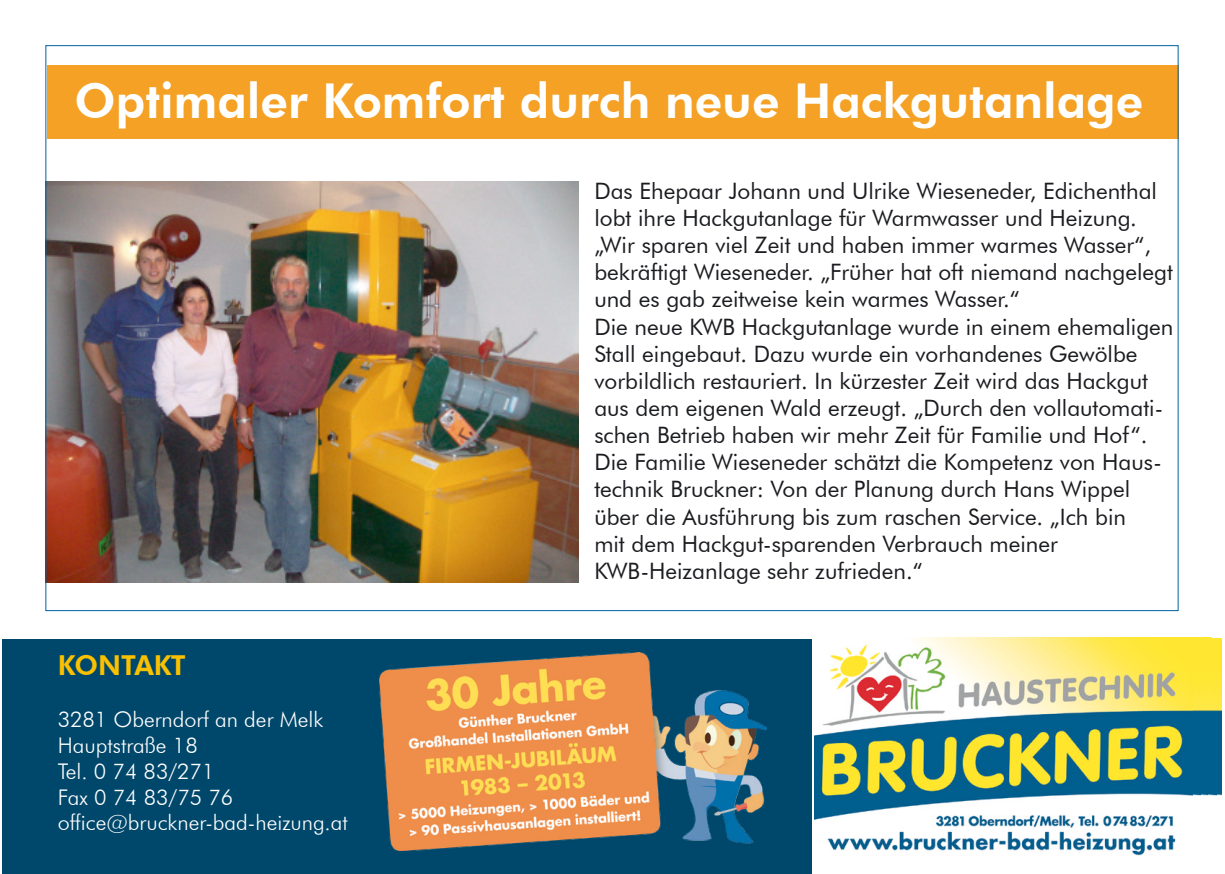
<style>
.page{position:relative;width:1225px;height:874px;background:#fff}
.page>*{position:absolute;margin:0;border:0;box-sizing:border-box;transform-origin:0 0}
.t1{font:800 48px "Futura BT";color:#fff}
.t2{font:800 27.4px "Futura BT";letter-spacing:-.02em;color:#fbc000}
.t3{font:22.6px/27.2px "Futura BT";color:#1b1c20}
.t4{font:300 21.6px "Futura BT";color:#fff}
</style>
<div class="page">
<img style="left:47px;top:181px;width:532px;height:400px">
<div style="left:47px;top:64px;width:1131px;height:74px;background:#f4a125"></div>
<img style="left:815px;top:637px;width:393px;height:219px">
<div style="left:2px;top:639px;width:809px;height:234px;background:#00486b"></div>
<img style="left:379px;top:652px;width:387px;height:198px">
<img style="left:1208px;top:637px;width:13px;height:159px">
<p class="t1" style="left:74px;top:72px;width:1070px">Optimaler Komfort durch neue Hackgutanlage</p>
<p class="t2" style="left:58px;top:648px;width:129px">KONTAKT</p>
<p class="t4" style="left:58px;top:705px;width:267px">3281 Oberndorf an der Melk</p>
<p class="t4" style="left:58px;top:731px;width:142px">Hauptstraße 18</p>
<p class="t4" style="left:58px;top:757px;width:158px">Tel. 0 74 83/271</p>
<p class="t4" style="left:58px;top:783px;width:177px">Fax 0 74 83/75 76</p>
<p class="t4" style="left:58px;top:809px;width:291px">office@bruckner-bad-heizung.at</p>
<p class="t3" style="left:594px;top:177px;width:564px">Das Ehepaar Johann und Ulrike Wieseneder, Edichenthal</p>
<p class="t3" style="left:594px;top:204px;width:544px">lobt ihre Hackgutanlage für Warmwasser und Heizung.</p>
<p class="t3" style="left:594px;top:231px;width:558px">„Wir sparen viel Zeit und haben immer warmes Wasser“,</p>
<p class="t3" style="left:594px;top:258px;width:580px">bekräftigt Wieseneder. „Früher hat oft niemand nachgelegt und es gab zeitweise kein warmes Wasser.“</p>
<p class="t3" style="left:594px;top:312px;width:580px">Die neue KWB Hackgutanlage wurde in einem ehemaligen Stall eingebaut. Dazu wurde ein vorhandenes Gewölbe vorbildlich restauriert. In kürzester Zeit wird das Hackgut aus dem eigenen Wald erzeugt. „Durch den vollautomati&shy;schen Betrieb haben wir mehr Zeit für Familie und Hof“.</p>
<p class="t3" style="left:594px;top:448px;width:569px">Die Familie Wieseneder schätzt die Kompetenz von Haus&shy;technik Bruckner: Von der Planung durch Hans Wippel</p>
<p class="t3" style="left:594px;top:502px;width:533px">über die Ausführung bis zum raschen Service. „Ich bin</p>
<p class="t3" style="left:594px;top:529px;width:465px">mit dem Hackgut-sparenden Verbrauch meiner</p>
<p class="t3" style="left:594px;top:556px;width:330px">KWB-Heizanlage sehr zufrieden.“</p>
</div>
